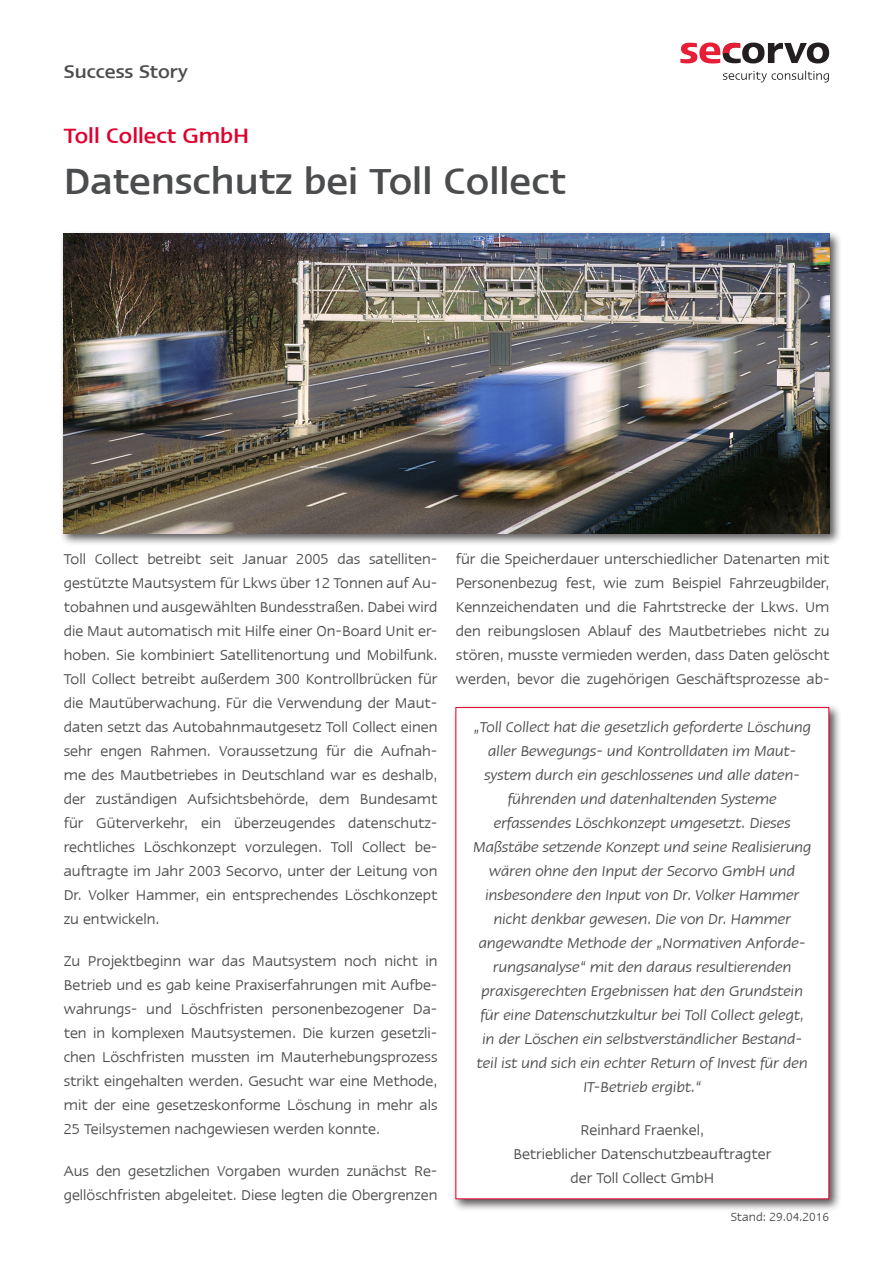
<style>
.page{position:relative;width:893px;height:1263px;background:#fff}
.page>*{position:absolute;margin:0;border:0;box-sizing:border-box;transform-origin:0 0}
.t1{font:500 42px "Linotype Ergo";color:#4b4c4d}
.t2{font:500 24px "Linotype Ergo";color:#de012e}
.t3{font:500 21px "Linotype Ergo";color:#4b4c4d}
.t4{font:16.5px/24px "Linotype Ergo";color:#4b4c4d;text-align:justify}
.t5{font:italic 16.5px/24px "Linotype Ergo";color:#4b4c4d;text-align:center}
.t6{font:13.5px "Linotype Ergo";color:#4b4c4d}
</style>
<div class="page">
<svg style="left:723px;top:71px;width:106px;height:11px"></svg>
<svg style="left:680px;top:43px;width:149px;height:20px"></svg>
<div style="left:451px;top:703px;width:390px;height:508px;background:#231f20;opacity:.75"></div>
<div style="left:456px;top:707px;width:373px;height:492px;background:#fff"></div>
<div style="left:59px;top:230px;width:783px;height:316px;background:#231f20;opacity:.75"></div>
<img style="left:63px;top:234px;width:766px;height:300px">
<p class="t3" style="left:64px;top:61px;width:126px">Success Story</p>
<p class="t2" style="left:64px;top:123px;width:187px">Toll Collect GmbH</p>
<p class="t1" style="left:64px;top:159px;width:504px">Datenschutz bei Toll Collect</p>
<p class="t4" style="left:64px;top:546px;width:375px">Toll Collect betreibt seit Januar 2005 das satelliten&shy;gestützte Mautsystem für Lkws über 12 Tonnen auf Au&shy;tobahnen und ausgewählten Bundesstraßen. Dabei wird die Maut automatisch mit Hilfe einer On-Board Unit er&shy;hoben. Sie kombiniert Satellitenortung und Mobilfunk.<br>Toll Collect betreibt außerdem 300 Kontrollbrücken für die Mautüberwachung. Für die Verwendung der Maut&shy;daten setzt das Autobahnmautgesetz Toll Collect einen sehr engen Rahmen. Voraussetzung für die Aufnah&shy;me des Mautbetriebes in Deutschland war es deshalb, der zuständigen Aufsichtsbehörde, dem Bundesamt für Güterverkehr, ein überzeugendes datenschutz&shy;rechtliches Löschkonzept vorzulegen. Toll Collect be&shy;auftragte im Jahr 2003 Secorvo, unter der Leitung von Dr. Volker Hammer, ein entsprechendes Löschkonzept zu entwickeln.</p>
<p class="t4" style="left:64px;top:948px;width:375px">Zu Projektbeginn war das Mautsystem noch nicht in Betrieb und es gab keine Praxiserfahrungen mit Aufbe&shy;wahrungs- und Löschfristen personenbezogener Da&shy;ten in komplexen Mautsystemen. Die kurzen gesetzli&shy;chen Löschfristen mussten im Mauterhebungsprozess strikt eingehalten werden. Gesucht war eine Methode, mit der eine gesetzeskonforme Löschung in mehr als 25 Teilsystemen nachgewiesen werden konnte.</p>
<p class="t4" style="left:64px;top:1158px;width:375px">Aus den gesetzlichen Vorgaben wurden zunächst Re&shy;gellöschfristen abgeleitet. Diese legten die Obergrenzen</p>
<p class="t4" style="left:456px;top:546px;width:375px">für die Speicherdauer unterschiedlicher Datenarten mit Personenbezug fest, wie zum Beispiel Fahrzeugbilder, Kennzeichendaten und die Fahrtstrecke der Lkws. Um den reibungslosen Ablauf des Mautbetriebes nicht zu stören, musste vermieden werden, dass Daten gelöscht werden, bevor die zugehörigen Geschäftsprozesse ab-</p>
<p class="t5" style="left:473px;top:714px;width:340px">„Toll Collect hat die gesetzlich geforderte Löschung aller Bewegungs- und Kontrolldaten im Maut&shy;system durch ein geschlossenes und alle daten&shy;führenden und datenhaltenden Systeme erfassendes Löschkonzept umgesetzt. Dieses Maßstäbe setzende Konzept und seine Realisierung wären ohne den Input der Secorvo GmbH und insbesondere den Input von Dr. Volker Hammer nicht denkbar gewesen. Die von Dr. Hammer angewandte Methode der „Normativen Anforde&shy;rungsanalyse“ mit den daraus resultierenden praxisgerechten Ergebnissen hat den Grundstein für eine Datenschutzkultur bei Toll Collect gelegt, in der Löschen ein selbstverständlicher Bestand&shy;teil ist und sich ein echter Return of Invest für den IT-Betrieb ergibt.“</p>
<p class="t4" style="left:513px;top:1118px;width:259px;text-align:center">Reinhard Fraenkel,<br>Betrieblicher Datenschutzbeauftragter der Toll Collect GmbH</p>
<p class="t6" style="left:731px;top:1209px;width:100px">Stand: 29.04.2016</p>
</div>
